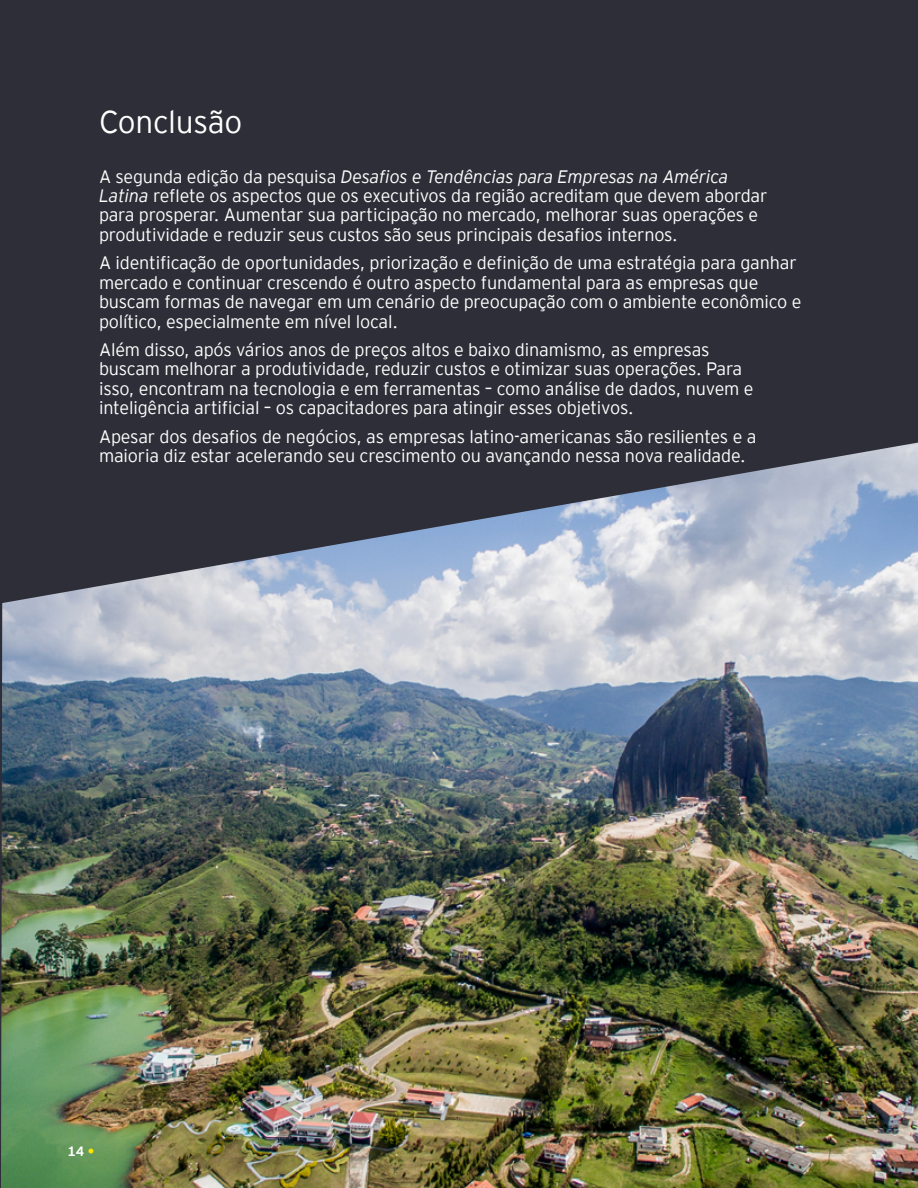
<style>
.page{position:relative;width:918px;height:1188px;background:#2e2e38}
.page>*{position:absolute;margin:0;border:0;box-sizing:border-box;transform-origin:0 0}
.t1{font:300 31.5px "EY Interstate";letter-spacing:-.01em;color:#fff}
.t2{font:300 18px/19.4px "EY Interstate";letter-spacing:-.01em;color:#fff}
.t3{font:700 13.5px "EY Interstate";color:#fff}
.s1{font-style:italic}
.s2{color:#ffe600}
</style>
<div class="page">
<img style="left:1px;top:443px;width:917px;height:745px">
<h1 class="t1" style="left:99px;top:100px;width:145px">Conclusão</h1>
<p class="t2" style="left:99px;top:165px;width:670px">A segunda edição da pesquisa <span class="s1">Desafios e Tendências para Empresas na América Latina</span> reflete os aspectos que os executivos da região acreditam que devem abordar para prosperar. Aumentar sua participação no mercado, melhorar suas operações e produtividade e reduzir seus custos são seus principais desafios internos.</p>
<p class="t2" style="left:99px;top:252px;width:704px">A identificação de oportunidades, priorização e definição de uma estratégia para ganhar mercado e continuar crescendo é outro aspecto fundamental para as empresas que buscam formas de navegar em um cenário de preocupação com o ambiente econômico e político, especialmente em nível local.</p>
<p class="t2" style="left:99px;top:339px;width:656px">Além disso, após vários anos de preços altos e baixo dinamismo, as empresas buscam melhorar a produtividade, reduzir custos e otimizar suas operações. Para isso, encontram na tecnologia e em ferramentas – como análise de dados, nuvem e inteligência artificial – os capacitadores para atingir esses objetivos.</p>
<p class="t2" style="left:99px;top:426px;width:659px">Apesar dos desafios de negócios, as empresas latino-americanas são resilientes e a maioria diz estar acelerando seu crescimento ou avançando nessa nova realidade.</p>
<p class="t3" style="left:68px;top:1141px;width:28px">14 <span class="s2">•</span></p>
</div>
